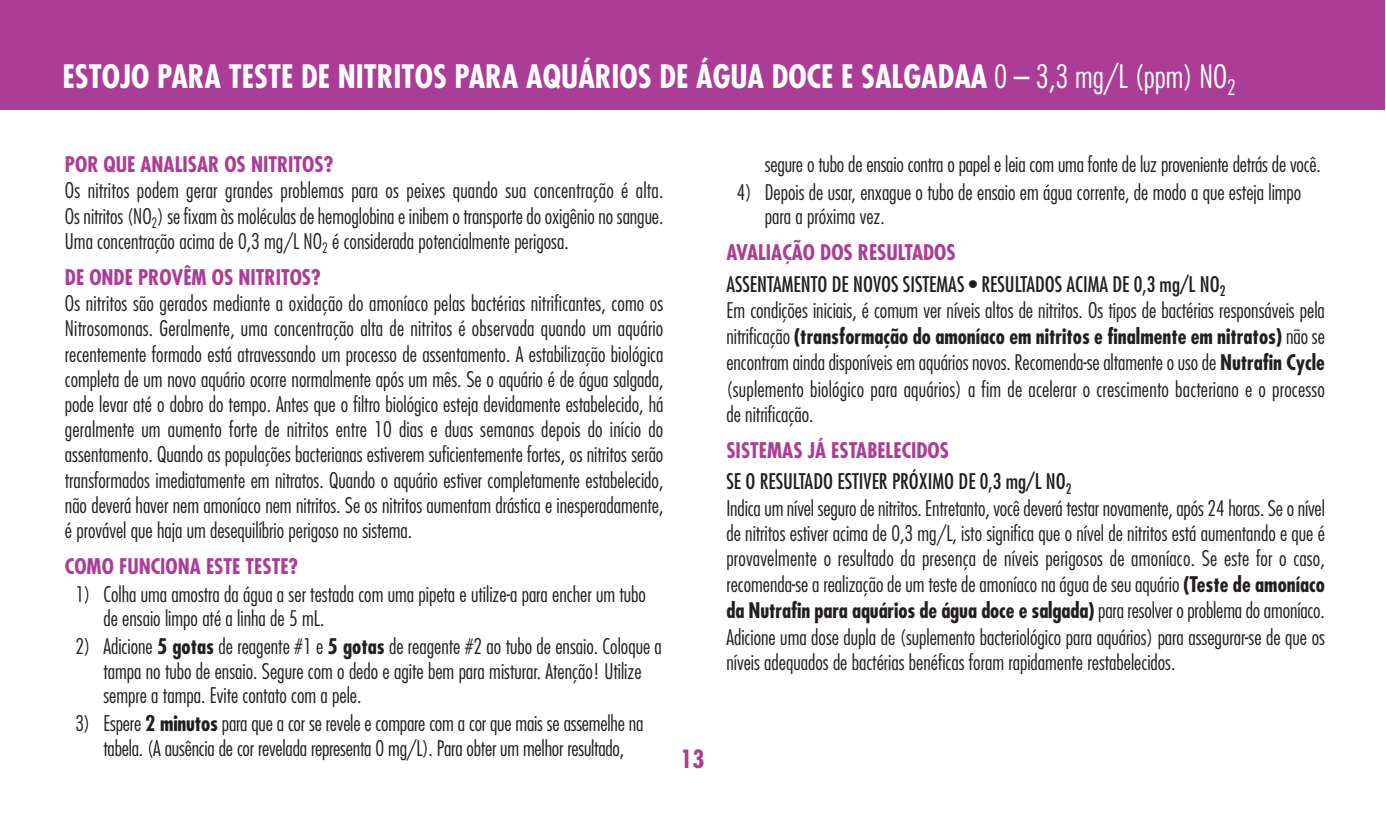
<style>
.page{position:relative;width:1386px;height:819px;background:#fff}
.page>*{position:absolute;margin:0;border:0;box-sizing:border-box;transform-origin:0 0}
.t1{font:700 condensed 31.5px "Futura";color:#fff}
.t2{font:700 condensed 24.5px "Futura";color:#ac3d96}
.t3{font:300 condensed 21px/25.2px "Futura";color:#231f20;text-align:justify}
.t4{font:condensed 21px/31.5px "Futura";color:#231f20}
.t5{font:700 condensed 21px "Futura";color:#ac3d96}
.s1{font-weight:300}
.s2{font-weight:700}
.s3{font-weight:700;color:#ac3d96}
</style>
<div class="page">
<div style="left:0;top:0;width:1384px;height:110px;background:#ac3d96"></div>
<h1 class="t1" style="left:63px;top:62px;width:1175px">ESTOJO PARA TESTE DE NITRITOS PARA AQUÁRIOS DE ÁGUA DOCE E SALGADAA <span class="s1">0 – 3,3 mg/L (ppm) NO</span><sub>2</sub></h1>
<p class="t5" style="left:65px;top:155px;width:270px">POR QUE ANALISAR OS NITRITOS?</p>
<p class="t3" style="left:65px;top:179px;width:600px">Os nitritos podem gerar grandes problemas para os peixes quando sua concentração é alta.<br>Os nitritos (NO<sub>2</sub>) se fixam às moléculas de hemoglobina e inibem o transporte do oxigênio no sangue.<br>Uma concentração acima de 0,3 mg/L NO<sub>2</sub> é considerada potencialmente perigosa.</p>
<p class="t5" style="left:65px;top:268px;width:257px">DE ONDE PROVÊM OS NITRITOS?</p>
<p class="t3" style="left:65px;top:292px;width:600px">Os nitritos são gerados mediante a oxidação do amoníaco pelas bactérias nitrificantes, como os Nitrosomonas. Geralmente, uma concentração alta de nitritos é observada quando um aquário recentemente formado está atravessando um processo de assentamento. A estabilização biológica completa de um novo aquário ocorre normalmente após um mês. Se o aquário é de água salgada, pode levar até o dobro do tempo. Antes que o filtro biológico esteja devidamente estabelecido, há geralmente um aumento forte de nitritos entre 10 dias e duas semanas depois do início do assentamento. Quando as populações bacterianas estiverem suficientemente fortes, os nitritos serão transformados imediatamente em nitratos. Quando o aquário estiver completamente estabelecido, não deverá haver nem amoníaco nem nitritos. Se os nitritos aumentam drástica e inesperadamente, é provável que haja um desequilíbrio perigoso no sistema.</p>
<p class="t5" style="left:65px;top:557px;width:235px">COMO FUNCIONA ESTE TESTE?</p>
<p class="t3" style="left:103px;top:583px;width:544px;text-indent:-28px">1) Colha uma amostra da água a ser testada com uma pipeta e utilize-a para encher um tubo de ensaio limpo até a linha de 5 mL.</p>
<p class="t3" style="left:103px;top:636px;width:560px;text-align:left;text-indent:-28px">2) Adicione <span class="s2">5 gotas</span> de reagente #1 e <span class="s2">5 gotas</span> de reagente #2 ao tubo de ensaio. Coloque a tampa no tubo de ensaio. Segure com o dedo e agite bem para misturar. Atenção! Utilize sempre a tampa. Evite contato com a pele.</p>
<p class="t3" style="left:75px;top:713px;width:570px;text-align:center">3) Espere <span class="s2">2 minutos</span> para que a cor se revele e compare com a cor que mais se assemelhe na tabela. (A ausência de cor revelada representa 0 mg/L). Para obter um melhor resultado,</p>
<p class="t2" style="left:680px;top:748px;width:26px">13</p>
<p class="t3" style="left:765px;top:153px;width:557px">segure o tubo de ensaio contra o papel e leia com uma fonte de luz proveniente detrás de você.</p>
<p class="t3" style="left:765px;top:181px;width:538px;text-indent:-28px">4) Depois de usar, enxague o tubo de ensaio em água corrente, de modo a que esteja limpo para a próxima vez.</p>
<p class="t4" style="left:726px;top:238px;width:501px"><span class="s3">AVALIAÇÃO DOS RESULTADOS<br></span>ASSENTAMENTO DE NOVOS SISTEMAS • RESULTADOS ACIMA DE 0,3 mg/L NO<sub>2</sub></p>
<p class="t3" style="left:726px;top:299px;width:600px">Em condições iniciais, é comum ver níveis altos de nitritos. Os tipos de bactérias responsáveis pela nitrificação <span class="s2">(transformação do amoníaco em nitritos e finalmente em nitratos)</span> não se encontram ainda disponíveis em aquários novos. Recomenda-se altamente o uso de <span class="s2">Nutrafin Cycle </span>(suplemento biológico para aquários) a fim de acelerar o crescimento bacteriano e o processo de nitrificação.</p>
<p class="t4" style="left:726px;top:436px;width:347px"><span class="s3">SISTEMAS JÁ ESTABELECIDOS<br></span>SE O RESULTADO ESTIVER PRÓXIMO DE 0,3 mg/L NO<sub>2</sub></p>
<p class="t3" style="left:726px;top:497px;width:600px">Indica um nível seguro de nitritos. Entretanto, você deverá testar novamente, após 24 horas. Se o nível de nitritos estiver acima de 0,3 mg/L, isto significa que o nível de nitritos está aumentando e que é provavelmente o resultado da presença de níveis perigosos de amoníaco. Se este for o caso, recomenda-se a realização de um teste de amoníaco na água de seu aquário <span class="s2">(Teste de amoníaco da Nutrafin para aquários de água doce e salgada)</span> para resolver o problema do amoníaco.<br>Adicione uma dose dupla de (suplemento bacteriológico para aquários) para assegurar-se de que os níveis adequados de bactérias benéficas foram rapidamente restabelecidos.</p>
</div>
